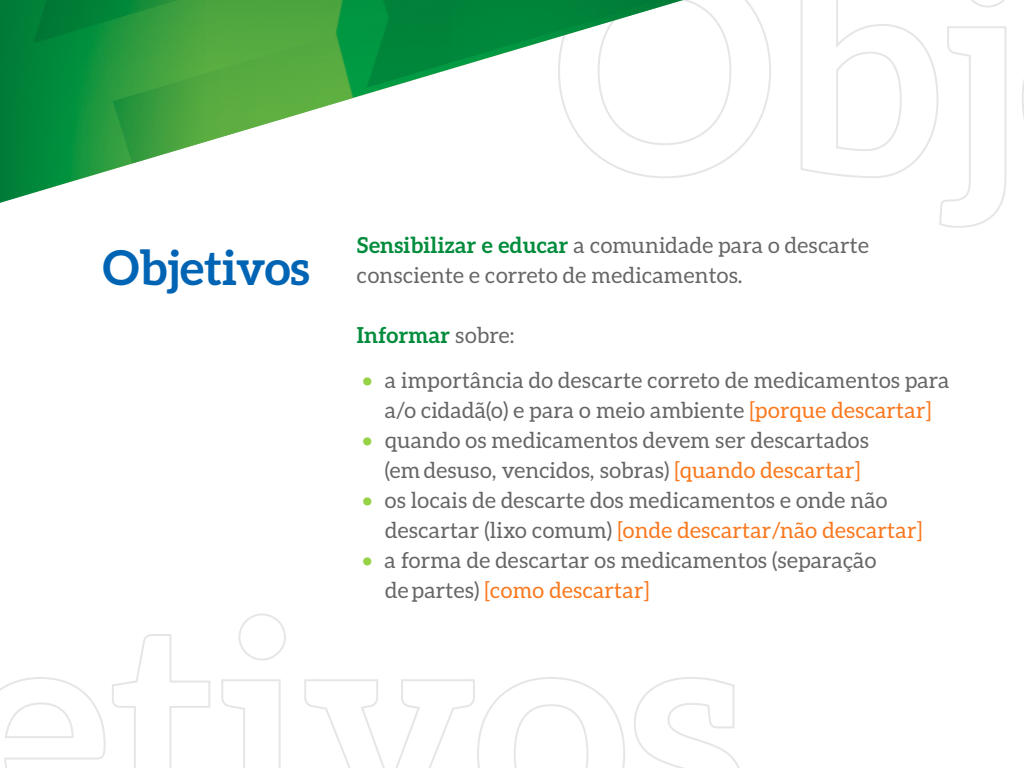
<style>
.page{position:relative;width:1024px;height:768px;background:#fff}
.page>*{position:absolute;margin:0;border:0;box-sizing:border-box;transform-origin:0 0}
.t1{font:700 48px "Aleo";color:#0064b4}
.t2{font:22px/30px "Aleo";letter-spacing:.01em;color:#666}
.t3{font:700 22px "Aleo";letter-spacing:.01em;color:#008c3c}
.s1{font-weight:700;color:#008c3c}
.s2{font-weight:400;color:#666}
.s3{color:#96d246}
.s4{color:#fa781e}
</style>
<div class="page">
<svg style="left:690px;top:0;width:81px;height:176px"></svg>
<svg style="left:800px;top:0;width:207px;height:228px"></svg>
<svg style="left:1022px;top:80px;width:2px;height:39px"></svg>
<svg style="left:0;top:613px;width:625px;height:155px"></svg>
<svg style="left:634px;top:677px;width:106px;height:91px"></svg>
<img style="left:0;top:0;width:690px;height:203px">
<h1 class="t1" style="left:103px;top:240px;width:209px">Objetivos</h1>
<p class="t2" style="left:357px;top:230px;width:513px"><span class="s1">Sensibilizar e educar</span> a comunidade para o descarte consciente e correto de medicamentos.</p>
<p class="t3" style="left:357px;top:322px;width:159px">Informar <span class="s2">sobre:</span></p>
<p class="t2" style="left:362px;top:365px;width:589px;text-align:center"><span class="s3">•</span> a importância do descarte correto de medicamentos para a/o cidadã(o) e para o meio ambiente <span class="s4">[porque descartar]</span></p>
<p class="t2" style="left:385px;top:425px;width:486px;text-indent:-22px"><span class="s3">•</span> quando os medicamentos devem ser descartados (em desuso, vencidos, sobras) <span class="s4">[quando descartar]</span></p>
<p class="t2" style="left:385px;top:485px;width:539px;text-indent:-23px"><span class="s3">•</span> os locais de descarte dos medicamentos e onde não descartar (lixo comum) <span class="s4">[onde descartar/não descartar]</span></p>
<p class="t2" style="left:385px;top:545px;width:493px;text-indent:-23px"><span class="s3">•</span> a forma de descartar os medicamentos (separação de partes) <span class="s4">[como descartar]</span></p>
</div>
